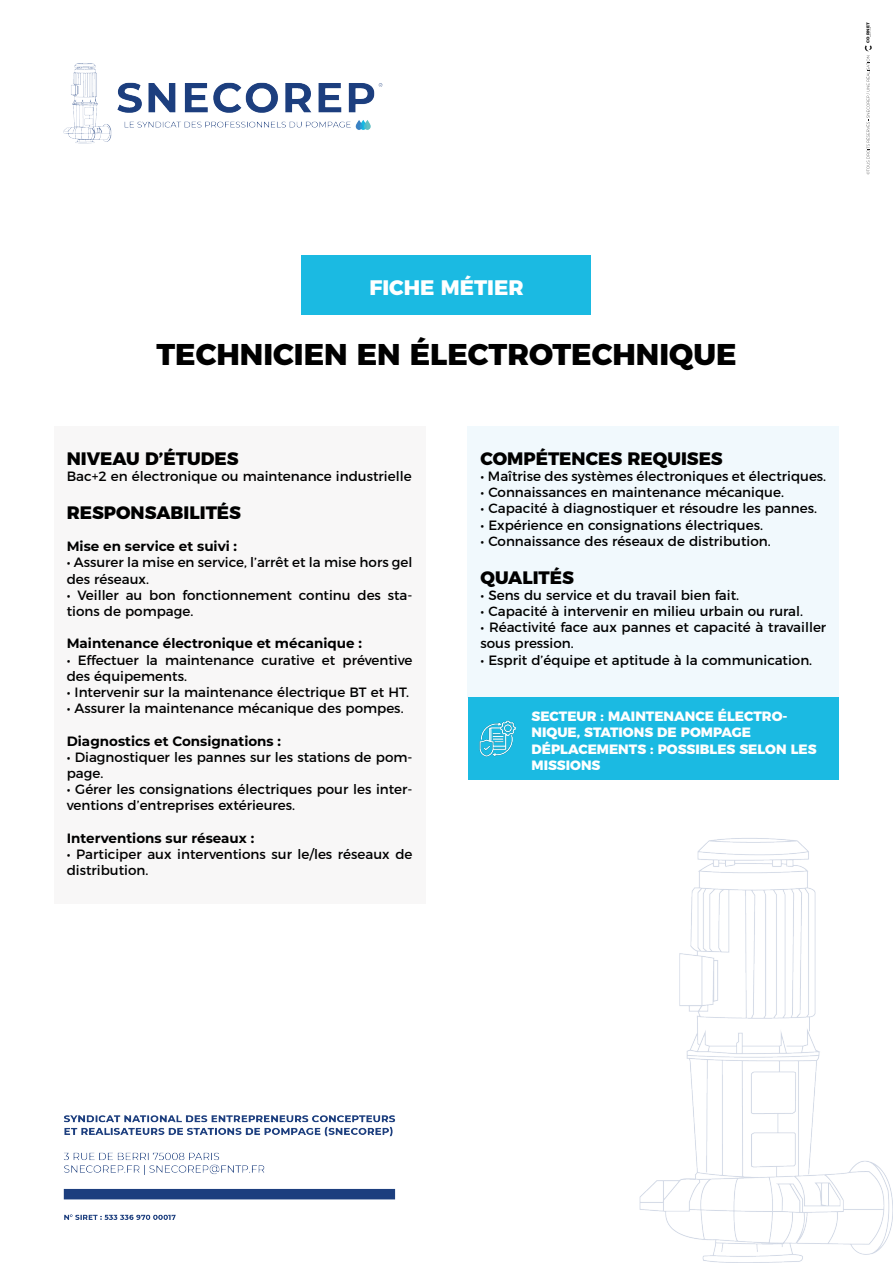
<style>
.page{position:relative;width:893px;height:1263px;background:#fff}
.page>*{position:absolute;margin:0;border:0;box-sizing:border-box;transform-origin:0 0}
.t1{font:800 30px "Montserrat";color:#000}
.t2{font:800 21px "Montserrat";color:#fff}
.t3{font:800 18px "Montserrat";color:#000}
.t4{font:13.5px/16.2px "Montserrat";color:#000}
.t5{font:700 13.5px "Montserrat";color:#000}
.t6{font:800 13.5px/16.2px "Montserrat";color:#fff}
.t7{font:800 4.05px "Montserrat";color:#1c1c1c;scale:1.06 1}
</style>
<div class="page">
<img style="left:63px;top:47px;width:830px;height:1216px">
<div style="left:302px;top:255px;width:289px;height:60px;background:#1bbae2"></div>
<div style="left:54px;top:426px;width:371px;height:478px;background:#f8f7f7"></div>
<div style="left:468px;top:426px;width:371px;height:271px;background:#f1f9fd"></div>
<div style="left:468px;top:697px;width:371px;height:83px;background:#1bbae2"></div>
<img style="left:479px;top:721px;width:36px;height:36px">
<svg style="left:865px;top:45px;width:7px;height:129px"></svg>
<p class="t7" style="left:865px;top:43px;width:21px;rotate:-90deg">CO RNET</p>
<h2 class="t2" style="left:369px;top:270px;width:156px">FICHE MÉTIER</h2>
<h1 class="t1" style="left:156px;top:329px;width:582px">TECHNICIEN EN ÉLECTROTECHNIQUE</h1>
<h3 class="t3" style="left:67px;top:443px;width:173px">NIVEAU D’ÉTUDES</h3>
<p class="t4" style="left:67px;top:467px;width:346px">Bac+2 en électronique ou maintenance industrielle</p>
<h3 class="t3" style="left:67px;top:497px;width:176px">RESPONSABILITÉS</h3>
<p class="t5" style="left:67px;top:537px;width:172px">Mise en service et suivi :</p>
<p class="t4" style="left:67px;top:553px;width:347px">• Assurer la mise en service, l’arrêt et la mise hors gel des réseaux.</p>
<p class="t4" style="left:67px;top:586px;width:347px">• Veiller au bon fonctionnement continu des sta&shy;tions de pompage.</p>
<p class="t5" style="left:67px;top:634px;width:297px">Maintenance électronique et mécanique :</p>
<p class="t4" style="left:67px;top:651px;width:347px">• Effectuer la maintenance curative et préventive des équipements.</p>
<p class="t4" style="left:67px;top:683px;width:344px">• Intervenir sur la maintenance électrique BT et HT.</p>
<p class="t4" style="left:67px;top:699px;width:338px">• Assurer la maintenance mécanique des pompes.</p>
<p class="t5" style="left:67px;top:731px;width:216px">Diagnostics et Consignations :</p>
<p class="t4" style="left:67px;top:748px;width:347px">• Diagnostiquer les pannes sur les stations de pom&shy;page.</p>
<p class="t4" style="left:67px;top:780px;width:347px">• Gérer les consignations électriques pour les inter&shy;ventions d’entreprises extérieures.</p>
<p class="t5" style="left:67px;top:828px;width:189px">Interventions sur réseaux :</p>
<p class="t4" style="left:67px;top:845px;width:347px">• Participer aux interventions sur le/les réseaux de distribution.</p>
<h3 class="t3" style="left:480px;top:443px;width:244px">COMPÉTENCES REQUISES</h3>
<p class="t4" style="left:480px;top:467px;width:347px">• Maîtrise des systèmes électroniques et électriques.</p>
<p class="t4" style="left:480px;top:483px;width:305px">• Connaissances en maintenance mécanique.</p>
<p class="t4" style="left:480px;top:499px;width:338px">• Capacité à diagnostiquer et résoudre les pannes.</p>
<p class="t4" style="left:480px;top:516px;width:284px">• Expérience en consignations électriques.</p>
<p class="t4" style="left:480px;top:532px;width:292px">• Connaissance des réseaux de distribution.</p>
<h3 class="t3" style="left:480px;top:562px;width:95px">QUALITÉS</h3>
<p class="t4" style="left:480px;top:586px;width:260px">• Sens du service et du travail bien fait.</p>
<p class="t4" style="left:480px;top:602px;width:324px">• Capacité à intervenir en milieu urbain ou rural.</p>
<p class="t4" style="left:480px;top:618px;width:347px">• Réactivité face aux pannes et capacité à travailler sous pression.</p>
<p class="t4" style="left:480px;top:651px;width:333px">• Esprit d’équipe et aptitude à la communication.</p>
<p class="t6" style="left:531px;top:707px;width:286px">SECTEUR : MAINTENANCE ÉLECTRO-<br>NIQUE, STATIONS DE POMPAGE<br>DÉPLACEMENTS : POSSIBLES SELON LES<br>MISSIONS</p>
</div>
